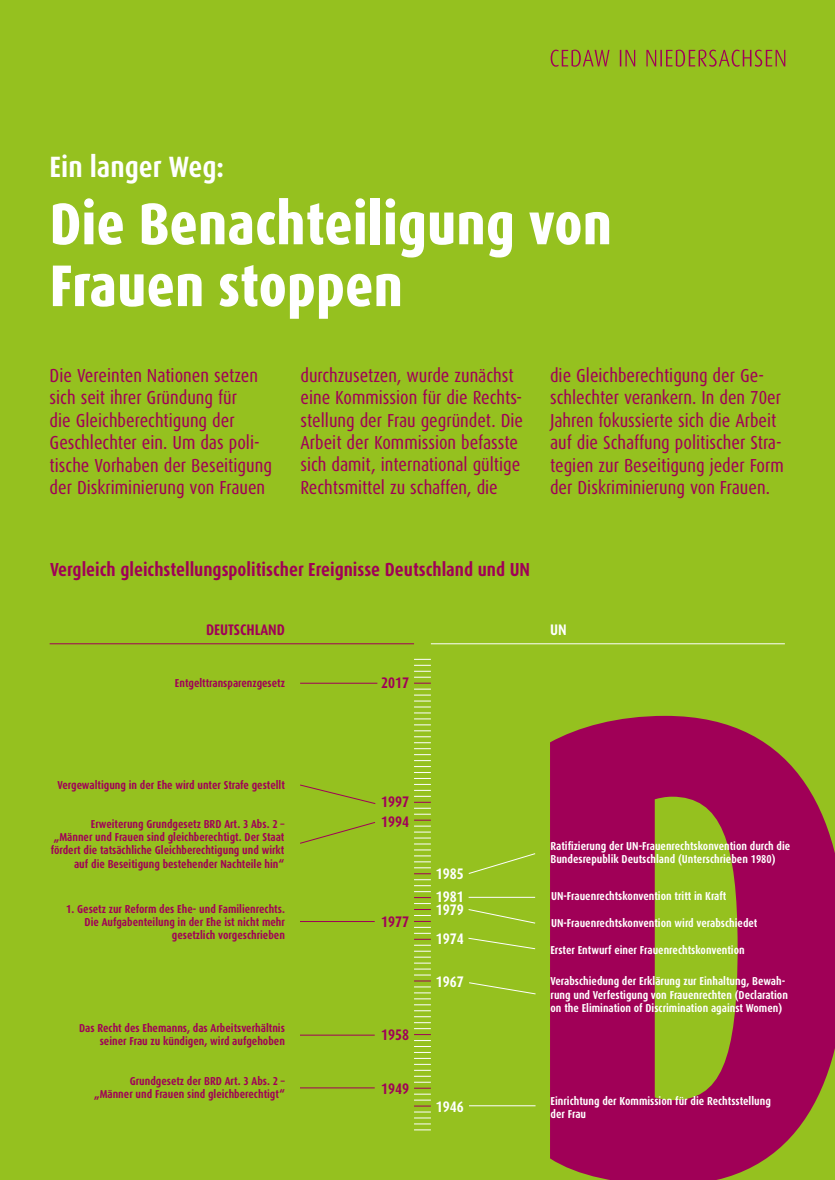
<style>
.page{position:relative;width:835px;height:1180px;background:#fff}
.page>*{position:absolute;margin:0;border:0;box-sizing:border-box;transform-origin:0 0}
.t1{font:800 58.87px/61.8px "Dax Condensed";color:#fff}
.t2{font:700 29.43px "Dax Condensed";color:#fff}
.t3{font:700 18.9px "Dax Condensed";color:#a00057}
.t4{font:18.83px/22.4px "Dax Condensed";color:#a00057}
.t5{font:700 15.29px "Dax Condensed";color:#a00057}
.t6{font:700 15.29px/22.9px "Dax Condensed";color:#fff}
.t7{font:700 11.48px/13.2px "Dax Condensed";color:#a00057;text-align:right}
.t8{font:700 11.48px/13.2px "Dax Condensed";color:#fff}
</style>
<div class="page">
<div style="left:0;top:0;width:834px;height:1180px;background:#95c11f"></div>
<svg style="left:550px;top:716px;width:284px;height:464px;fill:#a00057"></svg>
<svg style="left:550px;top:50px;width:235px;height:17px"></svg>
<svg style="left:414px;top:659px;width:17px;height:471px"></svg>
<hr style="left:300px;top:683px;width:77px;height:1px;background:#a00057">
<hr style="left:300px;top:1087px;width:74px;height:1px;background:#a00057">
<hr style="left:300px;top:1034px;width:74px;height:1px;background:#a00057">
<hr style="left:300px;top:921px;width:74px;height:1px;background:#a00057">
<svg style="left:300px;top:822px;width:75px;height:22px"></svg>
<svg style="left:300px;top:784px;width:76px;height:20px"></svg>
<hr style="left:469px;top:1105px;width:66px;height:1px;background:#fff">
<svg style="left:469px;top:982px;width:67px;height:13px"></svg>
<svg style="left:468px;top:937px;width:68px;height:13px"></svg>
<svg style="left:468px;top:909px;width:68px;height:15px"></svg>
<svg style="left:468px;top:853px;width:68px;height:21px"></svg>
<hr style="left:468px;top:897px;width:67px;height:1px;background:#fff">
<hr style="left:50px;top:643px;width:364px;height:1px;background:#a00057">
<hr style="left:431px;top:643px;width:353px;height:1px;background:#fff">
<h2 class="t2" style="left:50px;top:150px;width:176px">Ein langer Weg:</h2>
<h1 class="t1" style="left:50px;top:194px;width:564px">Die Benachteiligung von<br>Frauen stoppen</h1>
<p class="t4" style="left:50px;top:365px;width:224px">Die Vereinten Nationen setzen sich seit ihrer Gründung für<br>die Gleichberechtigung der<br>Geschlechter ein. Um das poli&shy;tische Vorhaben der Beseitigung der Diskriminierung von Frauen</p>
<p class="t4" style="left:300px;top:364px;width:224px">durchzusetzen, wurde zunächst eine Kommission für die Rechts&shy;stellung der Frau gegründet. Die<br>Arbeit der Kommission befasste sich damit, international gültige<br>Rechtsmittel zu schaffen, die</p>
<p class="t4" style="left:550px;top:364px;width:235px">die Gleichberechtigung der Ge&shy;schlechter verankern. In den 70er Jahren fokussierte sich die Arbeit auf die Schaffung politischer Stra&shy;tegien zur Beseitigung jeder Form der Diskriminierung von Frauen.</p>
<p class="t3" style="left:50px;top:559px;width:481px">Vergleich gleichstellungspolitischer Ereignisse Deutschland und UN</p>
<p class="t5" style="left:206px;top:621px;width:80px">DEUTSCHLAND</p>
<p class="t7" style="left:175px;top:676px;width:111px">Entgelttransparenzgesetz</p>
<p class="t5" style="left:381px;top:674px;width:29px">2017</p>
<p class="t6" style="left:550px;top:618px;width:18px">UN</p>
<p class="t7" style="left:57px;top:778px;width:229px">Vergewaltigung in der Ehe wird unter Strafe gestellt</p>
<p class="t7" style="left:51px;top:817px;width:235px">Erweiterung Grundgesetz BRD Art. 3 Abs. 2 – „Männer und Frauen sind gleichberechtigt. Der Staat fördert die tatsächliche Gleichberechtigung und wirkt auf die Beseitigung bestehender Nachteile hin“</p>
<p class="t7" style="left:66px;top:902px;width:220px">1. Gesetz zur Reform des Ehe- und Familienrechts.<br>Die Aufgabenteilung in der Ehe ist nicht mehr gesetzlich vorgeschrieben</p>
<p class="t7" style="left:79px;top:1021px;width:207px">Das Recht des Ehemanns, das Arbeitsverhältnis seiner Frau zu kündigen, wird aufgehoben</p>
<p class="t7" style="left:94px;top:1074px;width:193px">Grundgesetz der BRD Art. 3 Abs. 2 – „Männer und Frauen sind gleichberechtigt“</p>
<p class="t5" style="left:381px;top:793px;width:29px">1997</p>
<p class="t5" style="left:381px;top:813px;width:29px">1994</p>
<p class="t5" style="left:381px;top:913px;width:29px">1977</p>
<p class="t5" style="left:381px;top:1026px;width:29px">1958</p>
<p class="t5" style="left:381px;top:1080px;width:29px">1949</p>
<p class="t6" style="left:436px;top:863px;width:29px">1985<br>1981</p>
<p class="t6" style="left:436px;top:898px;width:29px">1979</p>
<p class="t6" style="left:436px;top:927px;width:29px">1974</p>
<p class="t6" style="left:436px;top:970px;width:29px">1967</p>
<p class="t6" style="left:436px;top:1095px;width:29px">1946</p>
<p class="t8" style="left:550px;top:839px;width:241px">Ratifizierung der UN-Frauenrechtskonvention durch die<br>Bundesrepublik Deutschland (Unterschrieben 1980)</p>
<p class="t8" style="left:551px;top:889px;width:177px">UN-Frauenrechtskonvention tritt in Kraft</p>
<p class="t8" style="left:551px;top:916px;width:208px">UN-Frauenrechtskonvention wird verabschiedet</p>
<p class="t8" style="left:550px;top:943px;width:196px">Erster Entwurf einer Frauenrechtskonvention</p>
<p class="t8" style="left:550px;top:975px;width:239px">Verabschiedung der Erklärung zur Einhaltung, Bewah&shy;rung und Verfestigung von Frauenrechten (Declaration on the Elimination of Discrimination against Women)</p>
<p class="t8" style="left:550px;top:1094px;width:222px">Einrichtung der Kommission für die Rechtsstellung der Frau</p>
</div>
